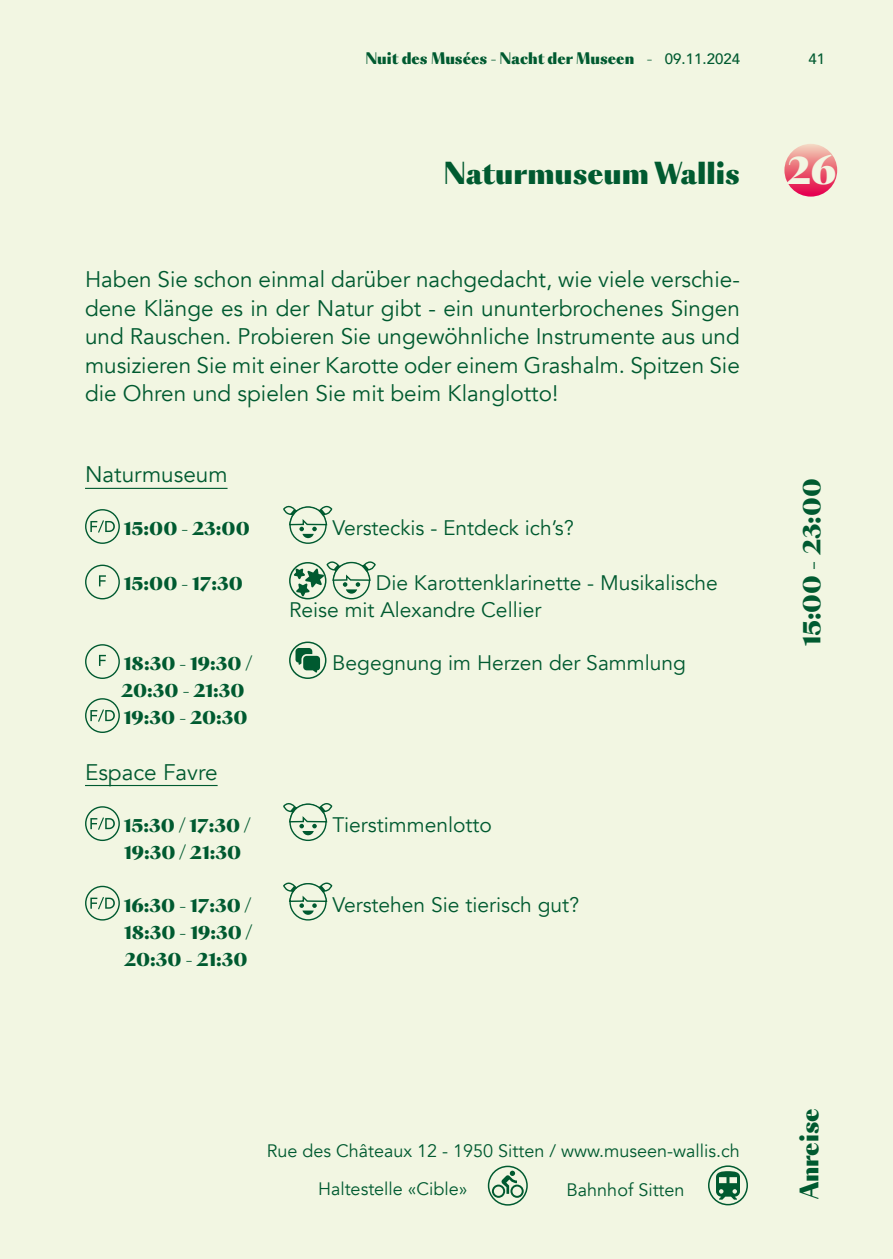
<style>
.page{position:relative;width:893px;height:1259px;background:#f2f6e2}
.page>*{position:absolute;margin:0;border:0;box-sizing:border-box;transform-origin:0 0}
.t1{font:900 37.5px "Sang Bleu OG Sans";color:#f2f6e2}
.t2{font:900 28.5px "Sang Bleu OG Sans";color:#005a30}
.t3{font:900 24px "Sang Bleu OG Sans";color:#005a30}
.t4{font:22.5px/28.5px "Avenir";color:#005a30;text-align:justify}
.t5{font:21px/27px "Avenir";color:#005a30}
.t6{font:900 18px/27px "Sang Bleu OG Sans";color:#005a30}
.t7{font:18px/38.1px "Avenir";color:#005a30}
.t8{font:900 15px "Sang Bleu OG Sans";color:#005a30}
.t9{font:500 15px "Avenir";color:#005a30}
.s1{font-family:"Avenir";font-weight:500}
</style>
<div class="page">
<svg style="left:784px;top:144px;width:53px;height:53px;background:#ea6579"></svg>
<svg style="left:709px;top:1166px;width:38px;height:38px"></svg>
<svg style="left:716px;top:1171px;width:24px;height:28px"></svg>
<div style="left:708px;top:1165px;width:40px;height:40px;border:2px solid #005a30;border-radius:50%"></div>
<hr style="left:85px;top:488px;width:143px;height:1px;background:#005a30">
<hr style="left:85px;top:785px;width:133px;height:1px;background:#005a30">
<svg style="left:90px;top:520px;width:25px;height:13px"></svg>
<div style="left:85px;top:509px;width:35px;height:35px;border:1px solid #005a30;border-radius:50%"></div>
<svg style="left:290px;top:507px;width:36px;height:36px"></svg>
<div style="left:289px;top:506px;width:38px;height:38px;border:1px solid #005a30;border-radius:50%"></div>
<svg style="left:283px;top:505px;width:50px;height:33px"></svg>
<svg style="left:99px;top:575px;width:7px;height:11px"></svg>
<div style="left:85px;top:564px;width:35px;height:35px;border:1px solid #005a30;border-radius:50%"></div>
<div style="left:289px;top:562px;width:37px;height:37px;border:2px solid #005a30;border-radius:50%"></div>
<div style="left:333px;top:562px;width:37px;height:37px;border:1px solid #005a30;border-radius:50%"></div>
<svg style="left:294px;top:561px;width:82px;height:35px"></svg>
<svg style="left:99px;top:655px;width:7px;height:11px"></svg>
<div style="left:85px;top:644px;width:35px;height:35px;border:1px solid #005a30;border-radius:50%"></div>
<svg style="left:290px;top:642px;width:36px;height:36px"></svg>
<svg style="left:295px;top:648px;width:25px;height:24px"></svg>
<div style="left:289px;top:641px;width:37px;height:38px;border:2px solid #005a30;border-radius:50%"></div>
<svg style="left:90px;top:709px;width:25px;height:13px"></svg>
<div style="left:85px;top:698px;width:35px;height:35px;border:1px solid #005a30;border-radius:50%"></div>
<svg style="left:90px;top:817px;width:25px;height:13px"></svg>
<div style="left:85px;top:806px;width:35px;height:35px;border:1px solid #005a30;border-radius:50%"></div>
<svg style="left:290px;top:804px;width:36px;height:36px"></svg>
<div style="left:289px;top:804px;width:38px;height:37px;border:1px solid #005a30;border-radius:50%"></div>
<svg style="left:283px;top:803px;width:50px;height:32px"></svg>
<svg style="left:86px;top:886px;width:33px;height:34px"></svg>
<svg style="left:90px;top:897px;width:25px;height:12px"></svg>
<div style="left:85px;top:885px;width:35px;height:35px;border:1px solid #005a30;border-radius:50%"></div>
<svg style="left:290px;top:884px;width:36px;height:36px"></svg>
<div style="left:289px;top:883px;width:38px;height:37px;border:1px solid #005a30;border-radius:50%"></div>
<svg style="left:283px;top:882px;width:50px;height:33px"></svg>
<svg style="left:489px;top:1166px;width:38px;height:39px"></svg>
<svg style="left:492px;top:1170px;width:32px;height:27px"></svg>
<div style="left:488px;top:1165px;width:40px;height:40px;border:2px solid #005a30;border-radius:50%"></div>
<p class="t8" style="left:365px;top:48px;width:376px">Nuit des Musées - Nacht der Museen - <span class="s1">09.11.2024</span></p>
<p class="t2" style="left:444px;top:154px;width:298px">Naturmuseum Wallis</p>
<p class="t4" style="left:85px;top:266px;width:656px">Haben Sie schon einmal darüber nachgedacht, wie viele verschie&shy;dene Klänge es in der Natur gibt - ein ununterbrochenes Singen und Rauschen. Probieren Sie ungewöhnliche Instrumente aus und musizieren Sie mit einer Karotte oder einem Grashalm. Spitzen Sie die Ohren und spielen Sie mit beim Klanglotto!</p>
<p class="t4" style="left:85px;top:461px;width:144px">Naturmuseum</p>
<p class="t6" style="left:124px;top:515px;width:127px">15:00 - 23:00</p>
<p class="t5" style="left:332px;top:514px;width:243px">Versteckis - Entdeck ich’s?</p>
<p class="t6" style="left:124px;top:571px;width:120px">15:00 - 17:30</p>
<p class="t5" style="left:289px;top:570px;width:430px;text-indent:87px">Die Karottenklarinette - Musikalische<br>Reise mit Alexandre Cellier</p>
<p class="t6" style="left:124px;top:650px;width:130px">18:30 - 19:30 /</p>
<p class="t5" style="left:332px;top:649px;width:355px">Begegnung im Herzen der Sammlung</p>
<p class="t6" style="left:121px;top:677px;width:128px">20:30 - 21:30<br>19:30 - 20:30</p>
<p class="t4" style="left:85px;top:758px;width:134px">Espace Favre</p>
<p class="t6" style="left:124px;top:812px;width:129px">15:30 / 17:30 /</p>
<p class="t5" style="left:332px;top:811px;width:161px">Tierstimmenlotto</p>
<p class="t6" style="left:124px;top:839px;width:119px">19:30 / 21:30</p>
<p class="t6" style="left:124px;top:892px;width:129px">16:30 - 17:30 /</p>
<p class="t5" style="left:332px;top:891px;width:248px">Verstehen Sie tierisch gut?</p>
<p class="t6" style="left:124px;top:919px;width:130px">18:30 - 19:30 /<br>20:30 - 21:30</p>
<p class="t9" style="left:808px;top:46px;width:18px">41</p>
<h1 class="t1" style="left:786px;top:145px;width:52px">26</h1>
<p class="t3" style="left:795px;top:646px;width:169px;rotate:-90deg">15:00 - 23:00</p>
<p class="t7" style="left:318px;top:1132px;width:423px;text-indent:-51px">Rue des Châteaux 12 - 1950 Sitten / www.museen-wallis.ch<br>Haltestelle «Cible»</p>
<p class="t7" style="left:567px;top:1170px;width:120px">Bahnhof Sitten</p>
<p class="t3" style="left:793px;top:1199px;width:93px;rotate:-90deg">Anreise</p>
</div>
